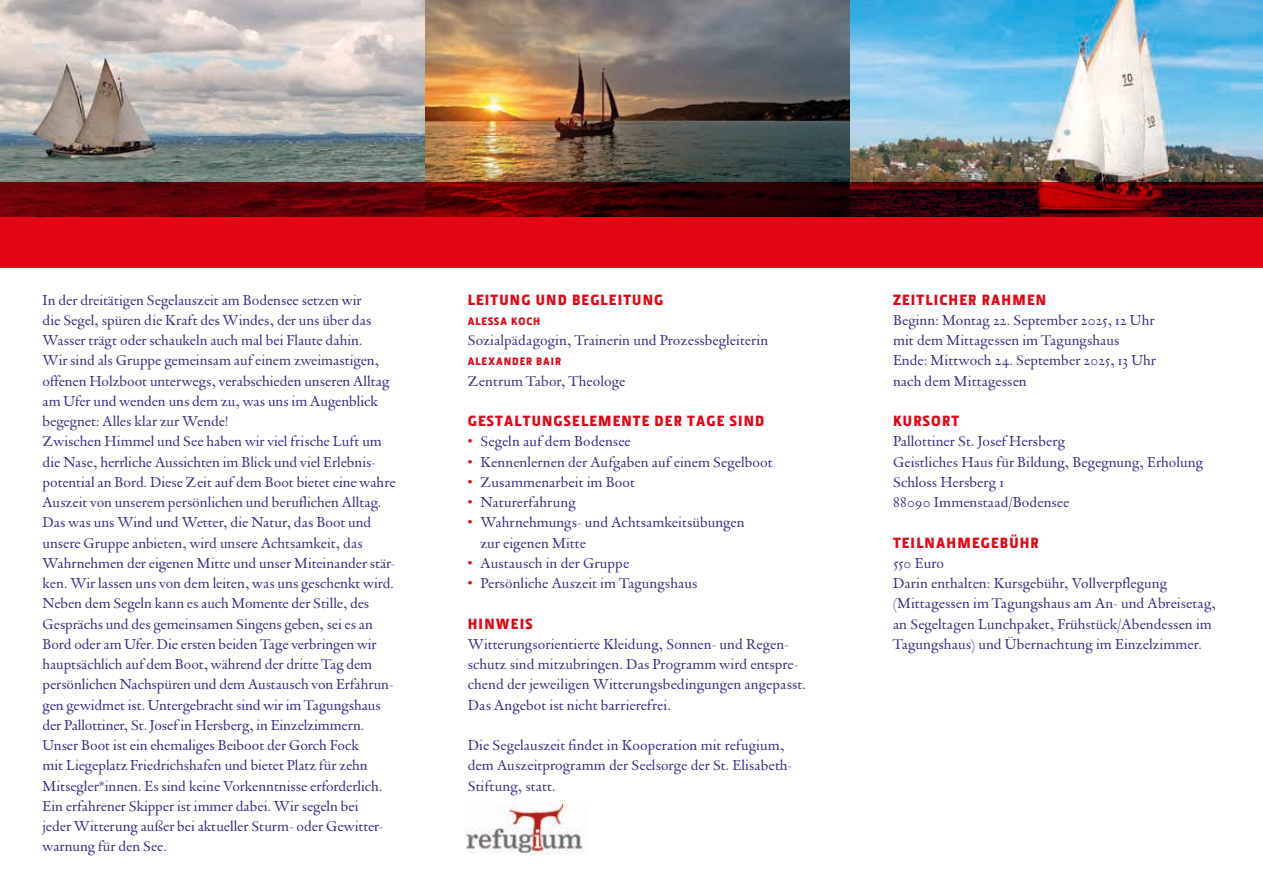
<style>
.page{position:relative;width:1263px;height:893px;background:#fff}
.page>*{position:absolute;margin:0;border:0;box-sizing:border-box;transform-origin:0 0}
.t1{font:15px/20.2px "DTL Vanden Keere D";letter-spacing:.005em;color:#312783}
.t2{font:900 15px "Section";letter-spacing:.08em;color:#e30614}
.t3{font:900 10.8px "Section";letter-spacing:.09em;color:#e30614}
.s1{color:#e30614}
.s2{font-family:"DTL Vanden Keere D Caps"}
</style>
<div class="page">
<img style="left:0;top:0;width:1263px;height:183px">
<svg style="left:0;top:183px;width:1263px;height:85px;background:#a7040f"></svg>
<img style="left:465px;top:802px;width:119px;height:52px">
<p class="t1" style="left:43px;top:290px;width:354px">In der dreitätigen Segelauszeit am Bodensee setzen wir<br>die Segel, spüren die Kraft des Windes, der uns über das Wasser trägt oder schaukeln auch mal bei Flaute dahin.<br>Wir sind als Gruppe gemeinsam auf einem zweimastigen, offenen Holzboot unterwegs, verabschieden unseren Alltag am Ufer und wenden uns dem zu, was uns im Augenblick begegnet: Alles klar zur Wende!<br>Zwischen Himmel und See haben wir viel frische Luft um die Nase, herrliche Aussichten im Blick und viel Erlebnis&shy;potential an Bord. Diese Zeit auf dem Boot bietet eine wahre Auszeit von unserem persönlichen und beruflichen Alltag.<br>Das was uns Wind und Wetter, die Natur, das Boot und unsere Gruppe anbieten, wird unsere Achtsamkeit, das Wahrnehmen der eigenen Mitte und unser Miteinander stär&shy;ken. Wir lassen uns von dem leiten, was uns geschenkt wird.<br>Neben dem Segeln kann es auch Momente der Stille, des Gesprächs und des gemeinsamen Singens geben, sei es an Bord oder am Ufer. Die ersten beiden Tage verbringen wir hauptsächlich auf dem Boot, während der dritte Tag dem persönlichen Nachspüren und dem Austausch von Erfahrun&shy;gen gewidmet ist. Untergebracht sind wir im Tagungshaus der Pallottiner, St. Josef in Hersberg, in Einzelzimmern.<br>Unser Boot ist ein ehemaliges Beiboot der Gorch Fock<br>mit Liegeplatz Friedrichshafen und bietet Platz für zehn Mitsegler*innen. Es sind keine Vorkenntnisse erforderlich.<br>Ein erfahrener Skipper ist immer dabei. Wir segeln bei<br>jeder Witterung außer bei aktueller Sturm- oder Gewitter&shy;warnung für den See.</p>
<p class="t2" style="left:468px;top:290px;width:197px">LEITUNG UND BEGLEITUNG</p>
<p class="t3" style="left:468px;top:315px;width:74px">ALESSA KOCH</p>
<p class="t1" style="left:468px;top:330px;width:302px">Sozialpädagogin, Trainerin und Prozessbegleiterin</p>
<p class="t3" style="left:468px;top:355px;width:95px">ALEXANDER BAIR</p>
<p class="t1" style="left:468px;top:371px;width:159px">Zentrum Tabor, Theologe</p>
<p class="t2" style="left:468px;top:412px;width:298px">GESTALTUNGSELEMENTE DER TAGE SIND</p>
<p class="t1" style="left:468px;top:431px;width:164px"><span class="s1">•</span> Segeln auf dem Bodensee</p>
<p class="t1" style="left:468px;top:452px;width:306px"><span class="s1">•</span> Kennenlernen der Aufgaben auf einem Segelboot</p>
<p class="t1" style="left:468px;top:472px;width:169px"><span class="s1">•</span> Zusammenarbeit im Boot</p>
<p class="t1" style="left:468px;top:492px;width:109px"><span class="s1">•</span> Naturerfahrung</p>
<p class="t1" style="left:480px;top:512px;width:266px;text-indent:-13px"><span class="s1">•</span> Wahrnehmungs- und Achtsamkeitsübungen zur eigenen Mitte</p>
<p class="t1" style="left:468px;top:553px;width:163px"><span class="s1">•</span> Austausch in der Gruppe</p>
<p class="t1" style="left:468px;top:573px;width:231px"><span class="s1">•</span> Persönliche Auszeit im Tagungshaus</p>
<p class="t2" style="left:468px;top:614px;width:66px">HINWEIS</p>
<p class="t1" style="left:468px;top:634px;width:339px">Witterungsorientierte Kleidung, Sonnen- und Regen&shy;schutz sind mitzubringen. Das Programm wird entspre&shy;chend der jeweiligen Witterungsbedingungen angepasst.<br>Das Angebot ist nicht barrierefrei.</p>
<p class="t1" style="left:468px;top:735px;width:326px">Die Segelauszeit findet in Kooperation mit refugium, dem Auszeitprogramm der Seelsorge der St. Elisabeth-<br>Stiftung, statt.</p>
<p class="t2" style="left:893px;top:290px;width:155px">ZEITLICHER RAHMEN</p>
<p class="t1" style="left:893px;top:310px;width:264px">Beginn: Montag <span class="s2">22.</span> September <span class="s2">2025, 12</span> Uhr mit dem Mittagessen im Tagungshaus Ende: Mittwoch <span class="s2">24.</span> September <span class="s2">2025, 13</span> Uhr nach dem Mittagessen</p>
<p class="t2" style="left:893px;top:412px;width:68px">KURSORT</p>
<p class="t1" style="left:893px;top:431px;width:311px">Pallottiner St. Josef Hersberg<br>Geistliches Haus für Bildung, Begegnung, Erholung<br>Schloss Hersberg <span class="s2">1<br>88090</span> Immenstaad/Bodensee</p>
<p class="t2" style="left:893px;top:533px;width:147px">TEILNAHMEGEBÜHR</p>
<p class="t1" style="left:893px;top:553px;width:324px"><span class="s2">550</span> Euro<br>Darin enthalten: Kursgebühr, Vollverpflegung (Mittagessen im Tagungshaus am An- und Abreisetag, an Segeltagen Lunchpaket, Frühstück/Abendessen im Tagungshaus) und Übernachtung im Einzelzimmer.</p>
</div>
